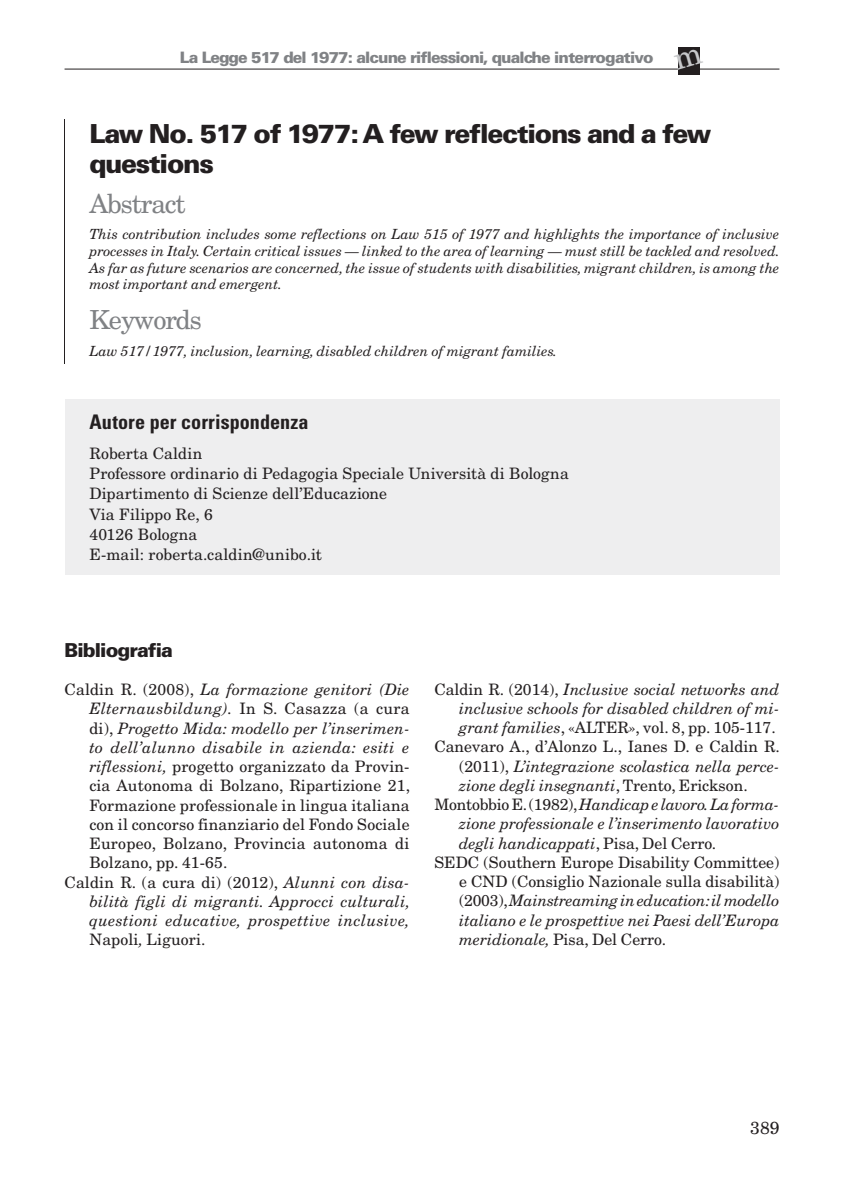
<style>
.page{position:relative;width:844px;height:1191px;background:#fff}
.page>*{position:absolute;margin:0;border:0;box-sizing:border-box;transform-origin:0 0}
.t1{font:900 26.25px/29.8px "Univers LT Std";letter-spacing:-.05em;color:#231f20}
.t2{font:26.25px "New Century Schlbk LT Std";letter-spacing:-.04em;color:#808285}
.t3{font:700 condensed 20.12px "Univers LT Std";color:#231f20}
.t4{font:900 19.25px "Univers LT Std";letter-spacing:-.05em;color:#231f20}
.t5{font:17.5px "New Century Schlbk LT Std";color:#231f20}
.t6{font:15.75px/20.1px "New Century Schlbk LT Std";letter-spacing:.01em;color:#231f20}
.t7{font:italic 15.75px "New Century Schlbk LT Std";color:#231f20}
.t8{font:italic 15.75px "New Century Schlbk LT Std";letter-spacing:.02em;color:#231f20}
.t9{font:900 15.75px "Univers LT Std";letter-spacing:-.06em;color:#808285}
.t10{font:italic 15.75px "New Century Schlbk LT Std";letter-spacing:.025em;color:#231f20}
.t11{font:italic 14px/16.6px "New Century Schlbk LT Std";color:#231f20;text-align:justify}
.s1{font-style:normal}
.s2{font-style:italic}
</style>
<div class="page">
<div style="left:678px;top:47px;width:21px;height:28px;background:#231f20"></div>
<hr style="left:64px;top:69px;width:715px;height:1px;background:#231f20">
<hr style="left:64px;top:119px;width:1px;height:73px;background:#231f20">
<hr style="left:64px;top:193px;width:1px;height:37px;background:#231f20">
<hr style="left:64px;top:229px;width:1px;height:79px;background:#231f20">
<hr style="left:64px;top:307px;width:1px;height:34px;background:#231f20">
<svg style="left:64px;top:341px;width:1px;height:23px"></svg>
<div style="left:64px;top:399px;width:715px;height:175px;background:#eeeeef"></div>
<svg style="left:673px;top:48px;width:30px;height:22px"></svg>
<p class="t9" style="left:180px;top:47px;width:475px">La Legge 517 del 1977: alcune riflessioni, qualche interrogativo</p>
<h1 class="t1" style="left:89px;top:118px;width:623px">Law No. 517 of 1977: A few reflections and a few questions</h1>
<h1 class="t2" style="left:89px;top:187px;width:98px">Abstract</h1>
<p class="t11" style="left:89px;top:226px;width:691px">This contribution includes some reflections on Law 515 of 1977 and highlights the importance of inclusive processes in Italy. Certain critical issues — linked to the area of learning — must still be tackled and resolved.<br>As far as future scenarios are concerned, the issue of students with disabilities, migrant children, is among the most important and emergent.</p>
<h1 class="t2" style="left:89px;top:304px;width:114px">Keywords</h1>
<p class="t11" style="left:89px;top:342px;width:469px">Law 517/1977, inclusion, learning, disabled children of migrant families.</p>
<p class="t3" style="left:89px;top:409px;width:221px">Autore per corrispondenza</p>
<p class="t6" style="left:89px;top:443px;width:481px">Roberta Caldin<br>Professore ordinario di Pedagogia Speciale Università di Bologna<br>Dipartimento di Scienze dell’Educazione<br>Via Filippo Re, 6<br>40126 Bologna<br>E-mail: roberta.caldin@unibo.it</p>
<p class="t4" style="left:64px;top:637px;width:110px">Bibliografia</p>
<p class="t7" style="left:64px;top:680px;width:346px"><span class="s1">Caldin R. (2008),</span> La formazione genitori (Die</p>
<p class="t8" style="left:89px;top:699px;width:321px">Elternausbildung). <span class="s1">In S. Casazza (a cura</span></p>
<p class="t7" style="left:89px;top:718px;width:321px"><span class="s1">di),</span> Progetto Mida: modello per l’inserimen-</p>
<p class="t8" style="left:89px;top:738px;width:321px">to dell’alunno disabile in azienda: esiti e</p>
<p class="t6" style="left:89px;top:756px;width:321px"><span class="s2">riflessioni,</span> progetto organizzato da Provin-</p>
<p class="t6" style="left:89px;top:775px;width:322px">cia Autonoma di Bolzano, Ripartizione 21,</p>
<p class="t6" style="left:89px;top:795px;width:321px">Formazione professionale in lingua italiana</p>
<p class="t6" style="left:89px;top:814px;width:321px">con il concorso finanziario del Fondo Sociale</p>
<p class="t6" style="left:89px;top:833px;width:321px">Europeo, Bolzano, Provincia autonoma di</p>
<p class="t6" style="left:89px;top:852px;width:140px">Bolzano, pp. 41-65.</p>
<p class="t6" style="left:64px;top:872px;width:346px">Caldin R. (a cura di) (2012), <span class="s2">Alunni con disa-</span></p>
<p class="t7" style="left:89px;top:892px;width:322px">bilità figli di migranti. Approcci culturali,</p>
<p class="t10" style="left:89px;top:911px;width:321px">questioni educative, prospettive inclusive,</p>
<p class="t6" style="left:89px;top:929px;width:118px">Napoli<span class="s2">,</span> Liguori.</p>
<p class="t7" style="left:434px;top:679px;width:346px"><span class="s1">Caldin R. (2014),</span> Inclusive social networks and</p>
<p class="t7" style="left:459px;top:699px;width:321px">inclusive schools for disabled children of mi-</p>
<p class="t6" style="left:459px;top:717px;width:318px"><span class="s2">grant families</span>, «ALTER», vol. 8, pp. 105-117.</p>
<p class="t6" style="left:434px;top:736px;width:347px">Canevaro A., d’Alonzo L., Ianes D. e Caldin R.</p>
<p class="t7" style="left:459px;top:756px;width:321px"><span class="s1">(2011),</span> L’integrazione scolastica nella perce-</p>
<p class="t7" style="left:459px;top:776px;width:290px">zione degli insegnanti<span class="s1">, Trento, Erickson.</span></p>
<p class="t7" style="left:434px;top:795px;width:346px"><span class="s1">Montobbio E. (1982),</span> Handicap e lavoro. La forma-</p>
<p class="t7" style="left:459px;top:814px;width:321px">zione professionale e l’inserimento lavorativo</p>
<p class="t7" style="left:459px;top:833px;width:258px">degli handicappati<span class="s1">, Pisa, Del Cerro.</span></p>
<p class="t6" style="left:434px;top:852px;width:346px">SEDC (Southern Europe Disability Committee)</p>
<p class="t6" style="left:459px;top:871px;width:321px">e CND (Consiglio Nazionale sulla disabilità)</p>
<p class="t7" style="left:459px;top:891px;width:322px"><span class="s1">(2003),</span> Mainstreaming in education: il modello</p>
<p class="t7" style="left:459px;top:910px;width:321px">italiano e le prospettive nei Paesi dell’Europa</p>
<p class="t6" style="left:459px;top:929px;width:208px"><span class="s2">meridionale,</span> Pisa, Del Cerro.</p>
<p class="t5" style="left:750px;top:1117px;width:31px">389</p>
</div>
